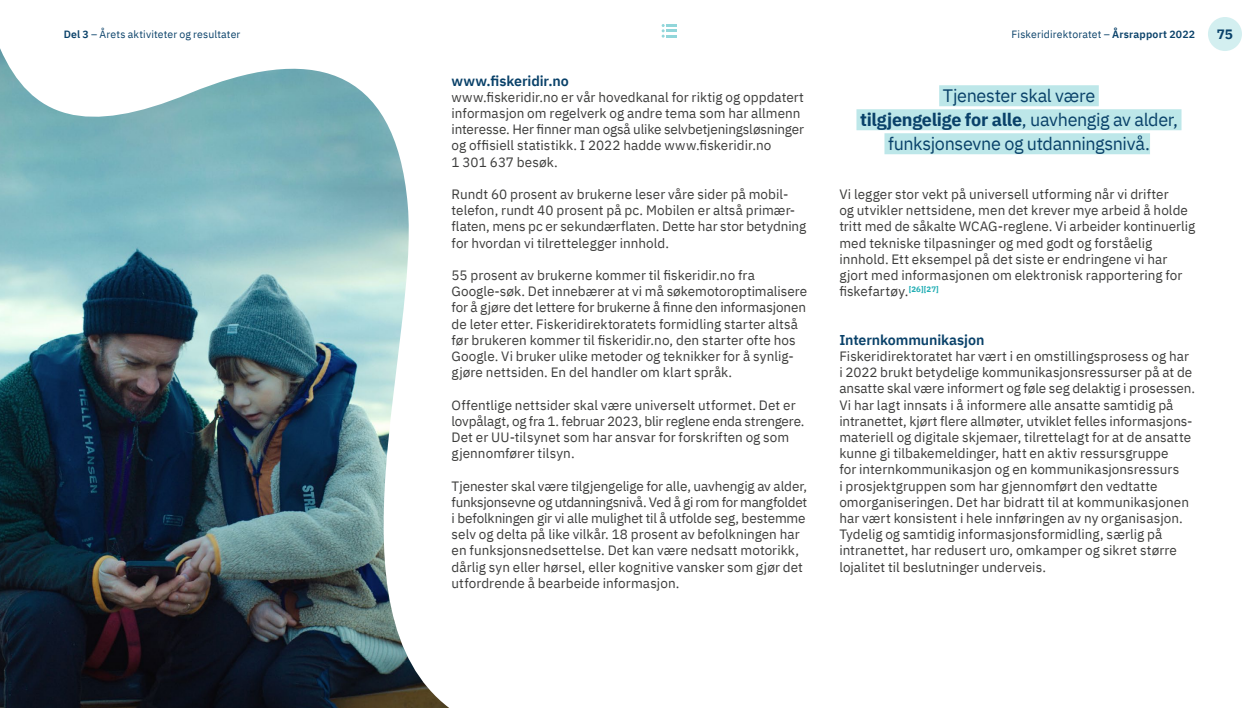
<style>
.page{position:relative;width:1259px;height:708px;background:#fff}
.page>*{position:absolute;margin:0;border:0;box-sizing:border-box;transform-origin:0 0}
.P_Sitat_12pt{font:18px/24px "IBM Plex Sans";letter-spacing:-.02em;color:#094169;text-align:center}
.H4_Overskrift_9_5pt{font:600 14.25px "IBM Plex Sans";letter-spacing:-.01em;color:#094169}
.P_Brødtekst_9pt{font:13.5px/16.2px "IBM Plex Sans";letter-spacing:.005em;color:#3c3c3b}
.t1{font:700 13.5px "IBM Plex Sans";color:#094169}
.t2{font:10.5px "IBM Plex Sans";letter-spacing:.015em;color:#094169}
.s1{font-weight:600}
.s2{font-weight:700}
</style>
<div class="page">
<img style="left:0;top:48px;width:449px;height:660px">
<div style="left:939px;top:85px;width:159px;height:21px;background:#bde7e9"></div>
<div style="left:856px;top:109px;width:325px;height:21px;background:#bde7e9"></div>
<div style="left:884px;top:133px;width:266px;height:21px;background:#bde7e9"></div>
<svg style="left:661px;top:24px;width:16px;height:14px"></svg>
<div style="left:1208px;top:17px;width:34px;height:34px;background:#d3eff0;border-radius:50%"></div>
<p class="t2" style="left:64px;top:26px;width:178px"><span class="s1">Del 3</span> – Årets aktiviteter og resultater</p>
<p class="t2" style="left:1011px;top:26px;width:185px">Fiskeridirektoratet – <span class="s1">Årsrapport 2022</span></p>
<p class="t1" style="left:1217px;top:23px;width:18px">75</p>
<h4 class="H4_Overskrift_9_5pt" style="left:451px;top:69px;width:119px">www.fiskeridir.no</h4>
<p class="P_Brødtekst_9pt" style="left:451px;top:88px;width:354px">www.fiskeridir.no er vår hovedkanal for riktig og oppdatert informasjon om regelverk og andre tema som har allmenn interesse. Her finner man også ulike selvbetjeningsløsninger og offisiell statistikk. I 2022 hadde www.fiskeridir.no<br>1 301 637 besøk.</p>
<p class="P_Brødtekst_9pt" style="left:451px;top:185px;width:356px">Rundt 60 prosent av brukerne leser våre sider på mobil&shy;telefon, rundt 40 prosent på pc. Mobilen er altså primær&shy;flaten, mens pc er sekundærflaten. Dette har stor betydning for hvordan vi tilrettelegger innhold.</p>
<p class="P_Brødtekst_9pt" style="left:451px;top:266px;width:357px">55 prosent av brukerne kommer til fiskeridir.no fra Google-søk. Det innebærer at vi må søkemotoroptimalisere for å gjøre det lettere for brukerne å finne den informasjonen de leter etter. Fiskeridirektoratets formidling starter altså før brukeren kommer til fiskeridir.no, den starter ofte hos Google. Vi bruker ulike metoder og teknikker for å synlig&shy;gjøre nettsiden. En del handler om klart språk.</p>
<p class="P_Brødtekst_9pt" style="left:451px;top:396px;width:354px">Offentlige nettsider skal være universelt utformet. Det er lovpålagt, og fra 1. februar 2023, blir reglene enda strengere.<br>Det er UU-tilsynet som har ansvar for forskriften og som gjennomfører tilsyn.</p>
<p class="P_Brødtekst_9pt" style="left:451px;top:477px;width:357px">Tjenester skal være tilgjengelige for alle, uavhengig av alder, funksjonsevne og utdanningsnivå. Ved å gi rom for mangfoldet i befolkningen gir vi alle mulighet til å utfolde seg, bestemme selv og delta på like vilkår. 18 prosent av befolkningen har en funksjonsnedsettelse. Det kan være nedsatt motorikk, dårlig syn eller hørsel, eller kognitive vansker som gjør det utfordrende å bearbeide informasjon.</p>
<p class="P_Sitat_12pt" style="left:860px;top:82px;width:319px">Tjenester skal være<br><span class="s2">tilgjengelige for alle</span>, uavhengig av alder, funksjonsevne og utdanningsnivå.</p>
<p class="P_Brødtekst_9pt" style="left:839px;top:185px;width:357px">Vi legger stor vekt på universell utforming når vi drifter<br>og utvikler nettsidene, men det krever mye arbeid å holde tritt med de såkalte WCAG-reglene. Vi arbeider kontinuerlig med tekniske tilpasninger og med godt og forståelig innhold. Ett eksempel på det siste er endringene vi har gjort med informasjonen om elektronisk rapportering for fiskefartøy.<sup>[26][27]</sup></p>
<h4 class="H4_Overskrift_9_5pt" style="left:839px;top:328px;width:147px">Internkommunikasjon</h4>
<p class="P_Brødtekst_9pt" style="left:839px;top:347px;width:357px">Fiskeridirektoratet har vært i en omstillingsprosess og har i 2022 brukt betydelige kommunikasjonsressurser på at de ansatte skal være informert og føle seg delaktig i prosessen.<br>Vi har lagt innsats i å informere alle ansatte samtidig på intranettet, kjørt flere allmøter, utviklet felles informasjons&shy;materiell og digitale skjemaer, tilrettelagt for at de ansatte kunne gi tilbakemeldinger, hatt en aktiv ressursgruppe<br>for internkommunikasjon og en kommunikasjonsressurs<br>i prosjektgruppen som har gjennomført den vedtatte omorganiseringen. Det har bidratt til at kommunikasjonen har vært konsistent i hele innføringen av ny organisasjon.<br>Tydelig og samtidig informasjonsformidling, særlig på intranettet, har redusert uro, omkamper og sikret større lojalitet til beslutninger underveis.</p>
</div>
